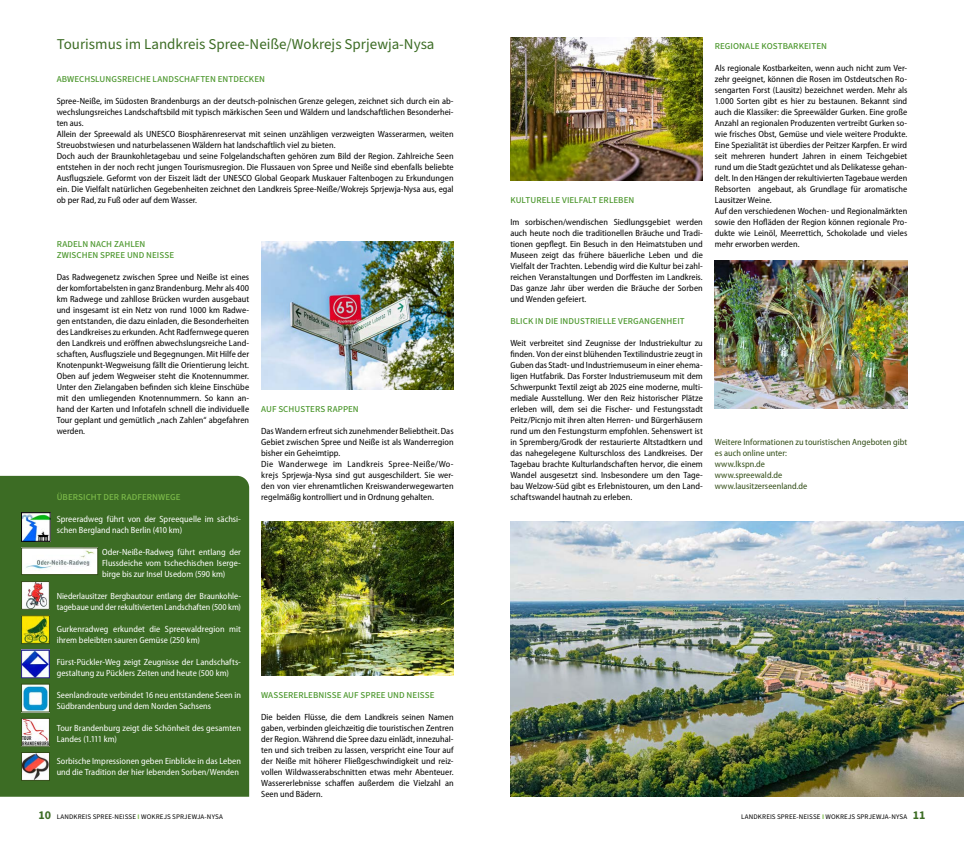
<style>
.page{position:relative;width:964px;height:842px;background:#fff}
.page>*{position:absolute;margin:0;border:0;box-sizing:border-box;transform-origin:0 0}
.t1{font:15px "Source Sans 3";color:#3c6c24}
.t2{font:semi-condensed 9px/11px "Myriad Pro";letter-spacing:.005em;color:#000;text-align:justify}
.t3{font:semi-condensed 9px/11px "Myriad Pro";letter-spacing:.005em;color:#fff}
.t4{font:500 9px/11px "Source Sans 3";letter-spacing:.01em;color:#4a962b}
.t5{font:semi-condensed 9px/11px "Myriad Pro";letter-spacing:.005em;color:#324d17}
.t6{font:500 9px "Source Sans 3";letter-spacing:.01em;color:#7dbc4a}
.t7{font:7px "Source Sans 3";letter-spacing:.015em;color:#000}
.s1{font-weight:700;font-size:12px;color:#3c6c24}
.s2{font-weight:700;color:#7dbc4a}
</style>
<div class="page">
<div style="left:0;top:476px;width:249px;height:321px;background:#3c6c24"></div>
<img style="left:23px;top:514px;width:25px;height:26px">
<div style="left:21px;top:512px;width:29px;height:30px;border:1px solid #000"></div>
<img style="left:23px;top:550px;width:73px;height:23px">
<div style="left:21px;top:548px;width:77px;height:27px;border:1px solid #324d17"></div>
<img style="left:23px;top:583px;width:25px;height:25px">
<div style="left:21px;top:581px;width:29px;height:29px;border:1px solid #324d17"></div>
<img style="left:23px;top:617px;width:25px;height:25px">
<div style="left:21px;top:615px;width:29px;height:29px;border:1px solid #324d17"></div>
<img style="left:23px;top:652px;width:25px;height:24px">
<div style="left:21px;top:650px;width:29px;height:28px;border:1px solid #2c2483"></div>
<img style="left:23px;top:686px;width:25px;height:24px">
<div style="left:21px;top:684px;width:29px;height:28px;border:1px solid #324d17"></div>
<img style="left:23px;top:720px;width:25px;height:24px">
<div style="left:21px;top:718px;width:29px;height:28px;border:1px solid #324d17"></div>
<img style="left:23px;top:754px;width:25px;height:25px">
<div style="left:21px;top:752px;width:29px;height:29px;border:1px solid #324d17"></div>
<img style="left:261px;top:522px;width:193px;height:154px">
<img style="left:510px;top:38px;width:193px;height:143px">
<img style="left:715px;top:261px;width:192px;height:147px">
<img style="left:261px;top:242px;width:193px;height:148px">
<img style="left:510px;top:522px;width:454px;height:275px">
<h1 class="t1" style="left:57px;top:35px;width:379px">Tourismus im Landkreis Spree-Neiße/Wokrejs Sprjewja-Nysa</h1>
<p class="t4" style="left:715px;top:40px;width:114px">REGIONALE KOSTBARKEITEN</p>
<p class="t2" style="left:715px;top:62px;width:194px;text-align:left">Als regionale Kostbarkeiten, wenn auch nicht zum Ver&shy;zehr geeignet, können die Rosen im Ostdeutschen Ro&shy;sengarten Forst (Lausitz) bezeichnet werden. Mehr als 1.000 Sorten gibt es hier zu bestaunen. Bekannt sind auch die Klassiker: die Spreewälder Gurken. Eine große Anzahl an regionalen Produzenten vertreibt Gurken so&shy;wie frisches Obst, Gemüse und viele weitere Produkte.<br>Eine Spezialität ist überdies der Peitzer Karpfen. Er wird seit mehreren hundert Jahren in einem Teichgebiet rund um die Stadt gezüchtet und als Delikatesse gehan&shy;delt. In den Hängen der rekultivierten Tagebaue werden Rebsorten angebaut, als Grundlage für aromatische Lausitzer Weine.<br>Auf den verschiedenen Wochen- und Regionalmärkten sowie den Hofläden der Region können regionale Pro&shy;dukte wie Leinöl, Meerrettich, Schokolade und vieles mehr erworben werden.</p>
<p class="t4" style="left:57px;top:73px;width:210px">ABWECHSLUNGSREICHE LANDSCHAFTEN ENTDECKEN</p>
<p class="t2" style="left:57px;top:95px;width:398px;text-align:left">Spree-Neiße, im Südosten Brandenburgs an der deutsch-polnischen Grenze gelegen, zeichnet sich durch ein ab&shy;wechslungsreiches Landschaftsbild mit typisch märkischen Seen und Wäldern und landschaftlichen Besonderhei&shy;ten aus.<br>Allein der Spreewald als UNESCO Biosphärenreservat mit seinen unzähligen verzweigten Wasserarmen, weiten Streuobstwiesen und naturbelassenen Wäldern hat landschaftlich viel zu bieten.<br>Doch auch der Braunkohletagebau und seine Folgelandschaften gehören zum Bild der Region. Zahlreiche Seen entstehen in der noch recht jungen Tourismusregion. Die Flussauen von Spree und Neiße sind ebenfalls beliebte Ausflugsziele. Geformt von der Eiszeit lädt der UNESCO Global Geopark Muskauer Faltenbogen zu Erkundungen ein. Die Vielfalt natürlichen Gegebenheiten zeichnet den Landkreis Spree-Neiße/Wokrejs Sprjewja-Nysa aus, egal ob per Rad, zu Fuß oder auf dem Wasser.</p>
<p class="t4" style="left:510px;top:194px;width:126px">KULTURELLE VIELFALT ERLEBEN</p>
<p class="t2" style="left:510px;top:216px;width:194px">Im sorbischen/wendischen Siedlungsgebiet werden auch heute noch die traditionellen Bräuche und Tradi&shy;tionen gepflegt. Ein Besuch in den Heimatstuben und Museen zeigt das frühere bäuerliche Leben und die Vielfalt der Trachten. Lebendig wird die Kultur bei zahl&shy;reichen Veranstaltungen und Dorffesten im Landkreis.<br>Das ganze Jahr über werden die Bräuche der Sorben und Wenden gefeiert.</p>
<p class="t4" style="left:510px;top:315px;width:176px">BLICK IN DIE INDUSTRIELLE VERGANGENHEIT</p>
<p class="t2" style="left:510px;top:337px;width:194px">Weit verbreitet sind Zeugnisse der Industriekultur zu finden. Von der einst blühenden Textilindustrie zeugt in Guben das Stadt- und Industriemuseum in einer ehema&shy;ligen Hutfabrik. Das Forster Industriemuseum mit dem Schwerpunkt Textil zeigt ab 2025 eine moderne, multi&shy;mediale Ausstellung. Wer den Reiz historischer Plätze erleben will, dem sei die Fischer- und Festungsstadt Peitz/Picnjo mit ihren alten Herren- und Bürgerhäusern rund um den Festungsturm empfohlen. Sehenswert ist in Spremberg/Grodk der restaurierte Altstadtkern und das nahegelegene Kulturschloss des Landkreises. Der Tagebau brachte Kulturlandschaften hervor, die einem Wandel ausgesetzt sind. Insbesondere um den Tage&shy;bau Welzow-Süd gibt es Erlebnistouren, um den Land&shy;schaftswandel hautnah zu erleben.</p>
<p class="t4" style="left:57px;top:238px;width:119px">RADELN NACH ZAHLEN<br>ZWISCHEN SPREE UND NEISSE</p>
<p class="t2" style="left:57px;top:271px;width:194px">Das Radwegenetz zwischen Spree und Neiße ist eines der komfortabelsten in ganz Brandenburg. Mehr als 400 km Radwege und zahllose Brücken wurden ausgebaut und insgesamt ist ein Netz von rund 1000 km Radwe&shy;gen entstanden, die dazu einladen, die Besonderheiten des Landkreises zu erkunden. Acht Radfernwege queren den Landkreis und eröffnen abwechslungsreiche Land&shy;schaften, Ausflugsziele und Begegnungen. Mit Hilfe der Knotenpunkt-Wegweisung fällt die Orientierung leicht.<br>Oben auf jedem Wegweiser steht die Knotennummer.<br>Unter den Zielangaben befinden sich kleine Einschübe mit den umliegenden Knotennummern. So kann an&shy;hand der Karten und Infotafeln schnell die individuelle Tour geplant und gemütlich „nach Zahlen“ abgefahren werden.</p>
<p class="t4" style="left:261px;top:403px;width:99px">AUF SCHUSTERS RAPPEN</p>
<p class="t2" style="left:261px;top:425px;width:194px;text-align:left">Das Wandern erfreut sich zunehmender Beliebtheit. Das Gebiet zwischen Spree und Neiße ist als Wanderregion bisher ein Geheimtipp.<br>Die Wanderwege im Landkreis Spree-Neiße/Wo&shy;krejs Sprjewja-Nysa sind gut ausgeschildert. Sie wer&shy;den von vier ehrenamtlichen Kreiswanderwegewarten regelmäßig kontrolliert und in Ordnung gehalten.</p>
<p class="t5" style="left:715px;top:436px;width:194px">Weitere Informationen zu touristischen Angeboten gibt es auch online unter:<br>www.lkspn.de<br>www.spreewald.de<br>www.lausitzerseenland.de</p>
<p class="t6" style="left:57px;top:491px;width:125px">ÜBERSICHT DER RADFERNWEGE</p>
<p class="t3" style="left:57px;top:513px;width:186px">Spreeradweg führt von der Spreequelle im sächsi&shy;schen Bergland nach Berlin (410 km)</p>
<p class="t3" style="left:102px;top:546px;width:140px;text-align:justify">Oder-Neiße-Radweg führt entlang der Flussdeiche vom tschechischen Iserge&shy;birge bis zur Insel Usedom (590 km)</p>
<p class="t3" style="left:57px;top:590px;width:186px">Niederlausitzer Bergbautour entlang der Braunkohle&shy;tagebaue und der rekultivierten Landschaften (500 km)</p>
<p class="t3" style="left:57px;top:623px;width:186px">Gurkenradweg erkundet die Spreewaldregion mit ihrem beleibten sauren Gemüse (250 km)</p>
<p class="t3" style="left:57px;top:656px;width:186px">Fürst-Pückler-Weg zeigt Zeugnisse der Landschafts&shy;gestaltung zu Pücklers Zeiten und heute (500 km)</p>
<p class="t3" style="left:57px;top:689px;width:186px">Seenlandroute verbindet 16 neu entstandene Seen in<br>Südbrandenburg und dem Norden Sachsens</p>
<p class="t3" style="left:57px;top:722px;width:186px">Tour Brandenburg zeigt die Schönheit des gesamten<br>Landes (1.111 km)</p>
<p class="t3" style="left:57px;top:755px;width:186px">Sorbische Impressionen geben Einblicke in das Leben und die Tradition der hier lebenden Sorben/Wenden</p>
<p class="t7" style="left:38px;top:812px;width:186px"><span class="s1">10</span> LANDKREIS SPREE-NEISSE <span class="s2">I</span> WOKREJS SPRJEWJA-NYSA</p>
<p class="t7" style="left:741px;top:812px;width:186px">LANDKREIS SPREE-NEISSE <span class="s2">I</span> WOKREJS SPRJEWJA-NYSA <span class="s1">11</span></p>
<p class="t4" style="left:261px;top:689px;width:175px">WASSERERLEBNISSE AUF SPREE UND NEISSE</p>
<p class="t2" style="left:261px;top:711px;width:194px">Die beiden Flüsse, die dem Landkreis seinen Namen gaben, verbinden gleichzeitig die touristischen Zentren der Region. Während die Spree dazu einlädt, innezuhal&shy;ten und sich treiben zu lassen, verspricht eine Tour auf der Neiße mit höherer Fließgeschwindigkeit und reiz&shy;vollen Wildwasserabschnitten etwas mehr Abenteuer.<br>Wassererlebnisse schaffen außerdem die Vielzahl an Seen und Bädern.</p>
</div>
